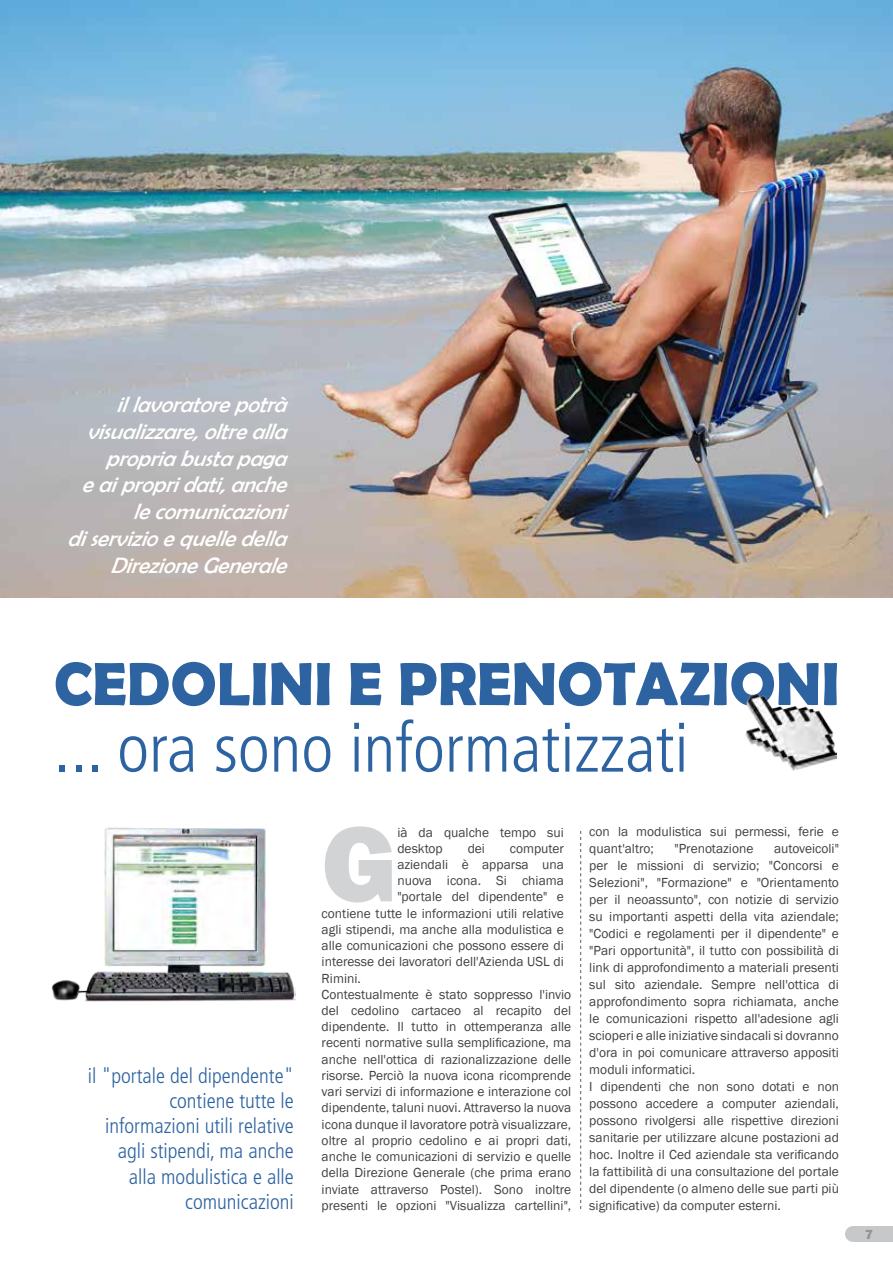
<style>
.page{position:relative;width:893px;height:1263px;background:#fff}
.page>*{position:absolute;margin:0;border:0;box-sizing:border-box;transform-origin:0 0}
.t1{font:800 110.7px "Franklin Gothic";color:#d1d3d4}
.t2{font:300 condensed 68.55px "Frutiger";color:#2d63a1}
.t3{font:700 61.35px "Berlin Sans FB Demi";color:#2d63a1}
.t4{font:italic 22.35px/26.7px "Berlin Sans FB";color:#fff;text-align:right}
.t5{font:300 condensed 21px/25.2px "Frutiger";color:#2d63a1;text-align:right}
.t6{font:13.5px/17px "Franklin Gothic";color:#414042}
.t7{font:800 13.5px "Franklin Gothic";color:#939598}
</style>
<div class="page">
<div style="left:845px;top:1226px;width:16px;height:16px;background:#c7c8ca;border-radius:50%"></div>
<div style="left:853px;top:1226px;width:40px;height:16px;background:#c7c8ca"></div>
<img style="left:51px;top:827px;width:245px;height:175px">
<img style="left:0;top:0;width:893px;height:598px">
<svg style="left:580px;top:831px;width:1px;height:378px"></svg>
<img style="left:745px;top:693px;width:92px;height:78px">
<h3 class="t4" style="left:67px;top:391px;width:229px">illavoratorepotrà visualizzare,oltrealla propriabustapaga eaipropridati,anche lecomunicazioni diservizioequelledella<br>DirezioneGenerale</h3>
<h3 class="t3" style="left:54px;top:648px;width:787px">CEDOLINI E PRENOTAZIONI</h3>
<h2 class="t2" style="left:54px;top:709px;width:636px">... ora sono informatizzati</h2>
<h3 class="t5" style="left:88px;top:1063px;width:208px">il "portale del dipendente" contiene tutte le informazioni utili relative agli stipendi, ma anche alla modulistica e alle comunicazioni</h3>
<h1 class="t1" style="left:322px;top:792px;width:77px">G</h1>
<p class="t6" style="left:397px;top:824px;width:168px;line-height:16.2px">ià da qualche tempo sui desktop</p>
<p class="t6" style="left:468px;top:840px;width:19px">dei</p>
<p class="t6" style="left:510px;top:840px;width:56px">computer</p>
<p class="t6" style="left:397px;top:856px;width:168px">aziendali è apparsa una</p>
<p class="t6" style="left:397px;top:872px;width:168px">nuova icona. Si chiama</p>
<p class="t6" style="left:397px;top:889px;width:168px">"portale del dipendente" e</p>
<p class="t6" style="left:322px;top:905px;width:244px">contiene tutte le informazioni utili relative</p>
<p class="t6" style="left:322px;top:921px;width:244px">agli stipendi, ma anche alla modulistica e</p>
<p class="t6" style="left:322px;top:937px;width:244px">alle comunicazioni che possono essere di</p>
<p class="t6" style="left:322px;top:953px;width:244px">interesse dei lavoratori dell'Azienda USL di</p>
<p class="t6" style="left:322px;top:970px;width:41px">Rimini.</p>
<p class="t6" style="left:322px;top:986px;width:251px">Contestualmente è stato soppresso l'invio</p>
<p class="t6" style="left:322px;top:1002px;width:251px">del cedolino cartaceo al recapito del</p>
<p class="t6" style="left:322px;top:1018px;width:251px">dipendente. Il tutto in ottemperanza alle</p>
<p class="t6" style="left:322px;top:1035px;width:251px">recenti normative sulla semplificazione, ma</p>
<p class="t6" style="left:322px;top:1051px;width:251px">anche nell'ottica di razionalizzazione delle</p>
<p class="t6" style="left:322px;top:1067px;width:251px">risorse. Perciò la nuova icona ricomprende</p>
<p class="t6" style="left:322px;top:1083px;width:251px">vari servizi di informazione e interazione col</p>
<p class="t6" style="left:322px;top:1100px;width:251px">dipendente, taluni nuovi. Attraverso la nuova</p>
<p class="t6" style="left:322px;top:1116px;width:251px">icona dunque il lavoratore potrà visualizzare,</p>
<p class="t6" style="left:322px;top:1132px;width:251px">oltre al proprio cedolino e ai propri dati,</p>
<p class="t6" style="left:322px;top:1148px;width:251px">anche le comunicazioni di servizio e quelle</p>
<p class="t6" style="left:322px;top:1164px;width:251px">della Direzione Generale (che prima erano</p>
<p class="t6" style="left:322px;top:1181px;width:251px">inviate attraverso Postel). Sono inoltre</p>
<p class="t6" style="left:322px;top:1197px;width:251px">presenti le opzioni "Visualizza cartellini",</p>
<p class="t6" style="left:589px;top:824px;width:251px">con la modulistica sui permessi, ferie e quant'altro;</p>
<p class="t6" style="left:589px;top:841px;width:251px;text-indent:185px">autoveicoli" per le missioni di servizio; "Concorsi e Selezioni", "Formazione" e "Orientamento per il neoassunto", con notizie di servizio su importanti aspetti della vita aziendale; "Codici e regolamenti per il dipendente" e "Pari opportunità", il tutto con possibilità di link di approfondimento a materiali presenti sul sito aziendale. Sempre nell'ottica di approfondimento sopra richiamata, anche le comunicazioni rispetto all'adesione agli scioperi e alle iniziative sindacali si dovranno d'ora in poi comunicare attraverso appositi moduli informatici.<br>I dipendenti che non sono dotati e non possono accedere a computer aziendali, possono rivolgersi alle rispettive direzioni sanitarie per utilizzare alcune postazioni ad hoc. Inoltre il Ced aziendale sta verificando la fattibilità di una consultazione del portale del dipendente (o almeno delle sue parti più significative) da computer esterni.</p>
<p class="t6" style="left:674px;top:841px;width:80px">"Prenotazione</p>
<p class="t7" style="left:865px;top:1225px;width:9px">7</p>
</div>
